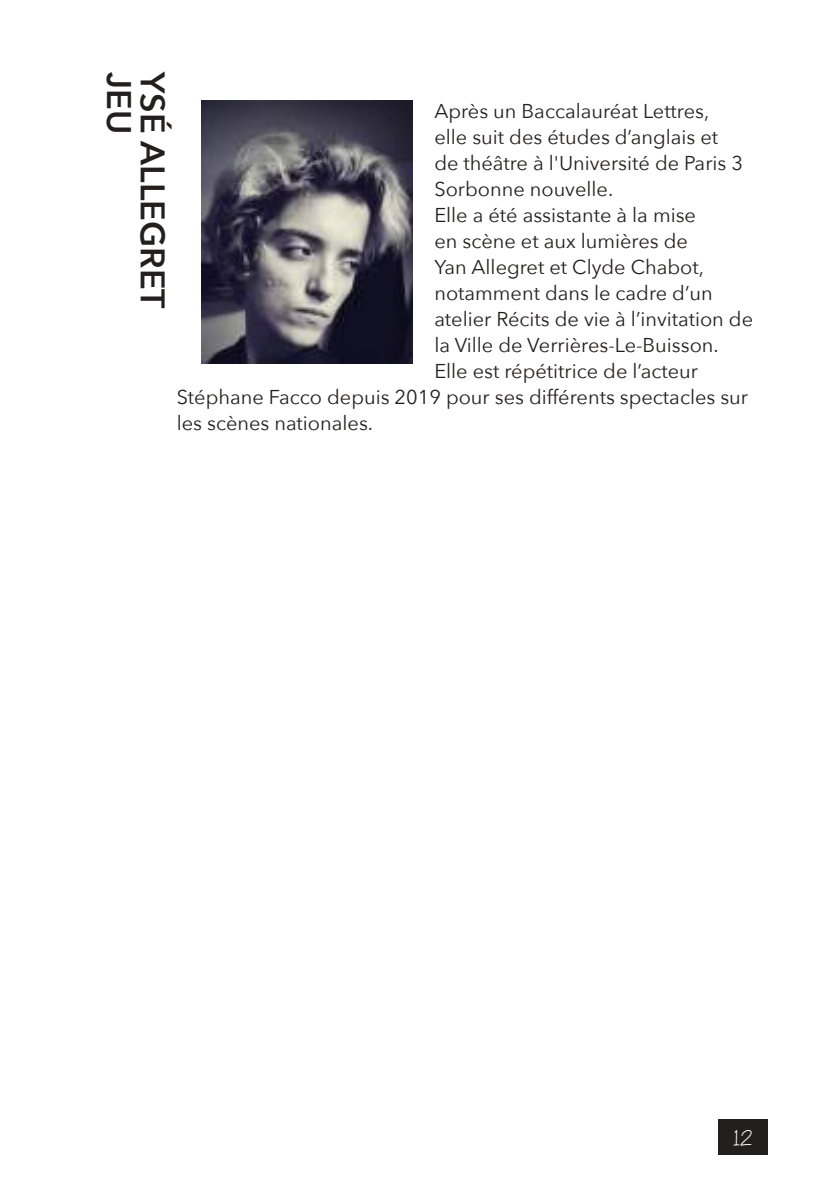
<style>
.page{position:relative;width:840px;height:1191px;background:#fff}
.page>*{position:absolute;margin:0;border:0;box-sizing:border-box;transform-origin:0 0}
.t1{font:600 34px "Avenir Next";color:#241f1f}
.t2{font:20px "Avenir Next";color:#241f1f}
.t3{font:20px "Buttercake";color:#fff}
</style>
<div class="page">
<img style="left:201px;top:101px;width:211px;height:262px">
<div style="left:717px;top:1119px;width:50px;height:35px;background:#241f1f"></div>
<h1 class="t1" style="left:148px;top:72px;width:63px;rotate:90deg">JEU</h1>
<h1 class="t1" style="left:182px;top:72px;width:238px;rotate:90deg">YSÉ ALLEGRET</h1>
<p class="t2" style="left:434px;top:94px;width:276px">Après un Baccalauréat Lettres,</p>
<p class="t2" style="left:434px;top:120px;width:285px">elle suit des études d’anglais et</p>
<p class="t2" style="left:434px;top:146px;width:310px">de théâtre à l'Université de Paris 3</p>
<p class="t2" style="left:434px;top:172px;width:180px">Sorbonne nouvelle.</p>
<p class="t2" style="left:434px;top:198px;width:263px">Elle a été assistante à la mise</p>
<p class="t2" style="left:434px;top:224px;width:255px">en scène et aux lumières de</p>
<p class="t2" style="left:434px;top:250px;width:271px">Yan Allegret et Clyde Chabot,</p>
<p class="t2" style="left:434px;top:276px;width:280px">notamment dans le cadre d’un</p>
<p class="t2" style="left:434px;top:302px;width:320px">atelier Récits de vie à l’invitation de</p>
<p class="t2" style="left:434px;top:328px;width:286px">la Ville de Verrières-Le-Buisson.</p>
<p class="t2" style="left:434px;top:354px;width:265px">Elle est répétitrice de l’acteur</p>
<p class="t2" style="left:177px;top:380px;width:572px">Stéphane Facco depuis 2019 pour ses différents spectacles sur</p>
<p class="t2" style="left:177px;top:406px;width:198px">les scènes nationales.</p>
<p class="t3" style="left:733px;top:1126px;width:20px">12</p>
</div>
